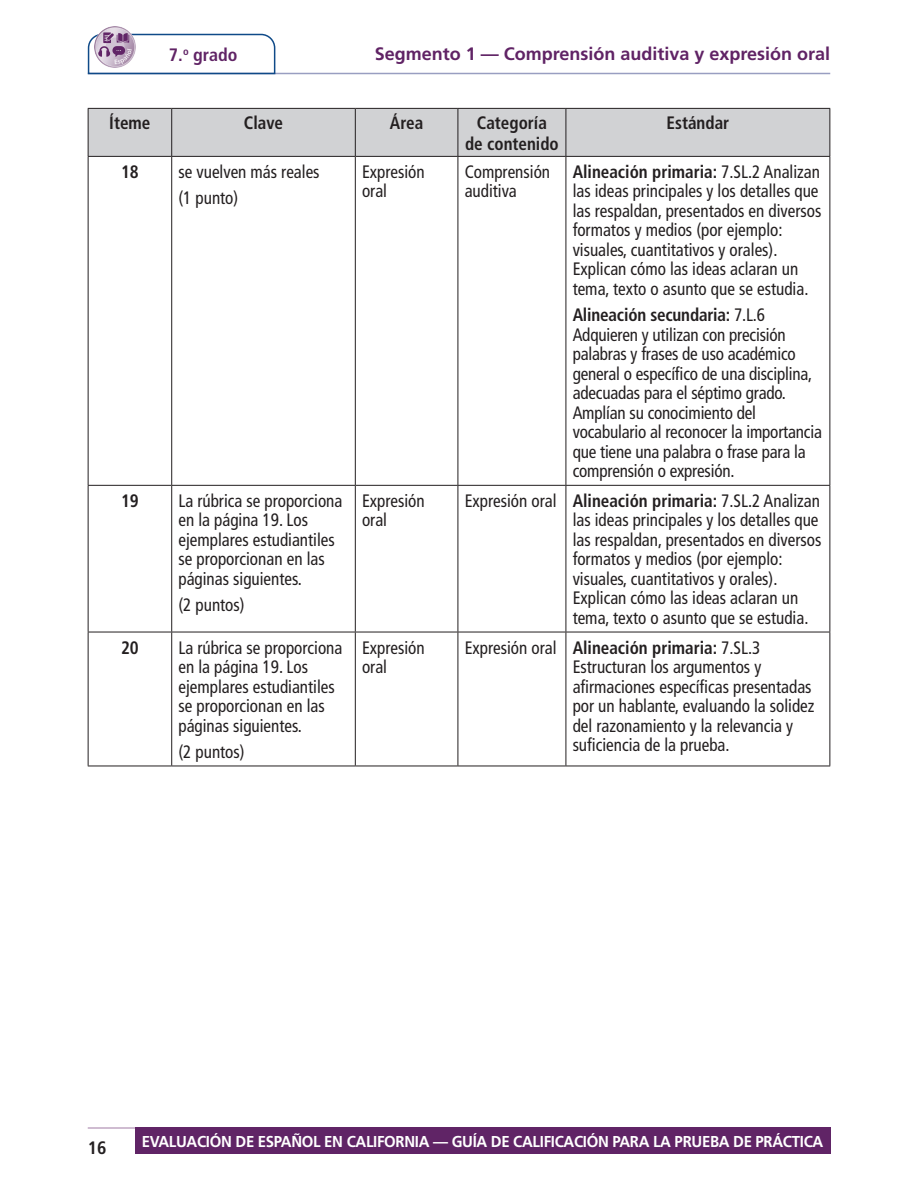
<style>
.page{position:relative;width:918px;height:1188px;background:#fff}
.page>*{position:absolute;margin:0;border:0;box-sizing:border-box;transform-origin:0 0}
.t1{font:condensed 18px/19.5px "Frutiger LT Pro";color:#231f20;scale:.95 1}
.t2{font:700 condensed 18px/21px "Frutiger LT Pro";color:#231f20;text-align:center;scale:.95 1}
.t3{font:700 18px "Frutiger LT Pro";color:#602365}
.t4{font:700 condensed 18px "Frutiger LT Pro";color:#602365}
.t5{font:700 condensed 18px "Frutiger LT Pro";color:#231f20}
.t6{font:700 15.75px "Frutiger LT Pro";letter-spacing:-.02em;color:#fff;scale:.95 1}
.s1{font-weight:700}
</style>
<div class="page">
<hr style="left:88px;top:1127px;width:742px;height:2px;background:#c0a7c2">
<div style="left:135px;top:1127px;width:695px;height:27px;background:#602466"></div>
<hr style="left:88px;top:73px;width:742px;height:1px;background:#999ec1">
<svg style="left:87px;top:33px;width:189px;height:42px"></svg>
<div style="left:89px;top:109px;width:740px;height:47px;background:#d1d2d4"></div>
<hr style="left:88px;top:157px;width:1px;height:328px;background:#231f20">
<hr style="left:88px;top:485px;width:84px;height:1px;background:#231f20">
<hr style="left:88px;top:486px;width:1px;height:146px;background:#231f20">
<hr style="left:88px;top:632px;width:84px;height:1px;background:#231f20">
<hr style="left:88px;top:632px;width:1px;height:134px;background:#231f20">
<hr style="left:88px;top:766px;width:84px;height:1px;background:#231f20">
<hr style="left:171px;top:157px;width:1px;height:328px;background:#231f20">
<hr style="left:355px;top:157px;width:1px;height:328px;background:#231f20">
<hr style="left:458px;top:157px;width:1px;height:328px;background:#231f20">
<hr style="left:566px;top:157px;width:1px;height:328px;background:#231f20">
<hr style="left:830px;top:157px;width:1px;height:328px;background:#231f20">
<hr style="left:172px;top:485px;width:183px;height:1px;background:#231f20">
<hr style="left:171px;top:486px;width:1px;height:146px;background:#231f20">
<hr style="left:355px;top:485px;width:103px;height:1px;background:#231f20">
<hr style="left:355px;top:486px;width:1px;height:146px;background:#231f20">
<hr style="left:458px;top:485px;width:108px;height:1px;background:#231f20">
<hr style="left:458px;top:486px;width:1px;height:146px;background:#231f20">
<hr style="left:566px;top:485px;width:264px;height:1px;background:#231f20">
<hr style="left:566px;top:486px;width:1px;height:146px;background:#231f20">
<hr style="left:830px;top:486px;width:1px;height:146px;background:#231f20">
<hr style="left:172px;top:632px;width:183px;height:1px;background:#231f20">
<hr style="left:171px;top:632px;width:1px;height:134px;background:#231f20">
<hr style="left:355px;top:632px;width:103px;height:1px;background:#231f20">
<hr style="left:355px;top:632px;width:1px;height:134px;background:#231f20">
<hr style="left:458px;top:632px;width:108px;height:1px;background:#231f20">
<hr style="left:458px;top:632px;width:1px;height:134px;background:#231f20">
<hr style="left:566px;top:632px;width:264px;height:1px;background:#231f20">
<hr style="left:566px;top:632px;width:1px;height:134px;background:#231f20">
<hr style="left:830px;top:632px;width:1px;height:134px;background:#231f20">
<hr style="left:172px;top:766px;width:183px;height:1px;background:#231f20">
<hr style="left:355px;top:766px;width:103px;height:1px;background:#231f20">
<hr style="left:458px;top:766px;width:108px;height:1px;background:#231f20">
<hr style="left:566px;top:766px;width:264px;height:1px;background:#231f20">
<hr style="left:88px;top:108px;width:84px;height:1px;background:#231f20">
<hr style="left:88px;top:109px;width:1px;height:47px;background:#231f20">
<hr style="left:172px;top:108px;width:183px;height:1px;background:#231f20">
<hr style="left:171px;top:109px;width:1px;height:47px;background:#231f20">
<hr style="left:355px;top:108px;width:103px;height:1px;background:#231f20">
<hr style="left:355px;top:109px;width:1px;height:47px;background:#231f20">
<hr style="left:458px;top:108px;width:108px;height:1px;background:#231f20">
<hr style="left:458px;top:109px;width:1px;height:47px;background:#231f20">
<hr style="left:566px;top:108px;width:264px;height:1px;background:#231f20">
<hr style="left:566px;top:109px;width:1px;height:47px;background:#231f20">
<hr style="left:829px;top:109px;width:1px;height:47px;background:#231f20">
<hr style="left:88px;top:156px;width:84px;height:1px;background:#231f20">
<hr style="left:172px;top:156px;width:183px;height:1px;background:#231f20">
<hr style="left:355px;top:156px;width:103px;height:1px;background:#231f20">
<hr style="left:458px;top:156px;width:108px;height:1px;background:#231f20">
<hr style="left:566px;top:156px;width:264px;height:1px;background:#231f20">
<img style="left:94px;top:26px;width:41px;height:41px">
<p class="t4" style="left:169px;top:44px;width:70px">7.<sup>o</sup> grado</p>
<p class="t3" style="left:375px;top:44px;width:457px">Segmento 1 — Comprensión auditiva y expresión oral</p>
<p class="t2" style="left:109px;top:112px;width:45px">Íteme</p>
<p class="t2" style="left:244px;top:112px;width:43px">Clave</p>
<p class="t2" style="left:390px;top:112px;width:37px">Área</p>
<p class="t2" style="left:465px;top:112px;width:100px">Categoría<br>de contenido</p>
<p class="t2" style="left:667px;top:112px;width:68px">Estándar</p>
<p class="t2" style="left:121px;top:161px;width:20px">18</p>
<p class="t1" style="left:178px;top:162px;width:150px">se vuelven más reales</p>
<p class="t1" style="left:178px;top:188px;width:64px">(1 punto)</p>
<p class="t1" style="left:362px;top:162px;width:67px">Expresión oral</p>
<p class="t1" style="left:465px;top:162px;width:91px">Comprensión auditiva</p>
<p class="t1" style="left:573px;top:162px;width:263px"><span class="s1">Alineación primaria:</span> 7.SL.2 Analizan las ideas principales y los detalles que las respaldan, presentados en diversos formatos y medios (por ejemplo: visuales, cuantitativos y orales).<br>Explican cómo las ideas aclaran un tema, texto o asunto que se estudia.</p>
<p class="t1" style="left:573px;top:305px;width:264px"><span class="s1">Alineación secundaria:</span> 7.L.6<br>Adquieren y utilizan con precisión palabras y frases de uso académico general o específico de una disciplina, adecuadas para el séptimo grado.<br>Amplían su conocimiento del vocabulario al reconocer la importancia que tiene una palabra o frase para la comprensión o expresión.</p>
<p class="t2" style="left:121px;top:490px;width:20px">19</p>
<p class="t1" style="left:178px;top:491px;width:174px">La rúbrica se proporciona en la página 19. Los ejemplares estudiantiles se proporcionan en las páginas siguientes.</p>
<p class="t1" style="left:178px;top:595px;width:71px">(2 puntos)</p>
<p class="t2" style="left:121px;top:637px;width:20px">20</p>
<p class="t1" style="left:178px;top:638px;width:174px">La rúbrica se proporciona en la página 19. Los ejemplares estudiantiles se proporcionan en las páginas siguientes.</p>
<p class="t1" style="left:178px;top:742px;width:71px">(2 puntos)</p>
<p class="t1" style="left:362px;top:491px;width:67px">Expresión oral</p>
<p class="t1" style="left:465px;top:491px;width:98px">Expresión oral</p>
<p class="t1" style="left:573px;top:491px;width:263px"><span class="s1">Alineación primaria:</span> 7.SL.2 Analizan las ideas principales y los detalles que las respaldan, presentados en diversos formatos y medios (por ejemplo: visuales, cuantitativos y orales).<br>Explican cómo las ideas aclaran un tema, texto o asunto que se estudia.</p>
<p class="t1" style="left:362px;top:638px;width:67px">Expresión oral</p>
<p class="t1" style="left:465px;top:638px;width:98px">Expresión oral</p>
<p class="t1" style="left:573px;top:638px;width:256px"><span class="s1">Alineación primaria:</span> 7.SL.3<br>Estructuran los argumentos y afirmaciones específicas presentadas por un hablante, evaluando la solidez del razonamiento y la relevancia y suficiencia de la prueba.</p>
<p class="t5" style="left:88px;top:1137px;width:20px">16</p>
<p class="t6" style="left:142px;top:1132px;width:719px">EVALUACIÓN DE ESPAÑOL EN CALIFORNIA — GUÍA DE CALIFICACIÓN PARA LA PRUEBA DE PRÁCTICA</p>
</div>
